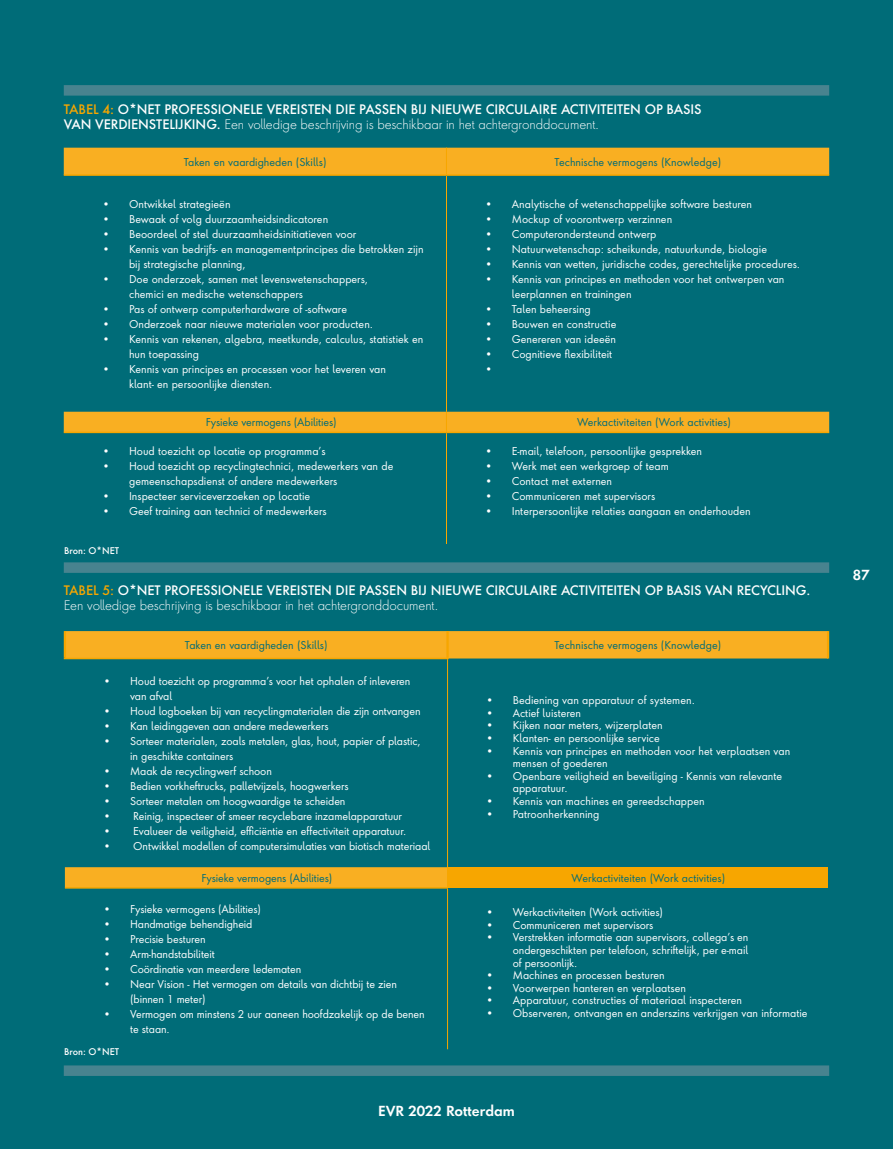
<style>
.page{position:relative;width:893px;height:1149px;background:#fff}
.page>*{position:absolute;margin:0;border:0;box-sizing:border-box;transform-origin:0 0}
.t1{font:600 13.5px "Futura Next";color:#fff}
.t2{font:500 12.75px/15px "Futura Next";letter-spacing:-.01em;color:#fff}
.t3{font:10.5px/15px "Futura Next";color:#fff}
.t4{font:10.5px "Futura Next";color:#006c78}
.t5{font:500 9px "Futura Next";color:#fff}
.s1{color:#f7a600}
.s2{font-weight:300}
</style>
<div class="page">
<div style="left:0;top:0;width:893px;height:1148px;background:#006c78"></div>
<div style="left:64px;top:85px;width:765px;height:11px;background:#48838f"></div>
<div style="left:64px;top:562px;width:765px;height:10px;background:#48838f"></div>
<div style="left:64px;top:1065px;width:765px;height:10px;background:#48838f"></div>
<svg style="left:64px;top:148px;width:765px;height:283px"></svg>
<svg style="left:446px;top:148px;width:1px;height:26px"></svg>
<hr style="left:446px;top:176px;width:1px;height:235px;background:#f7a600">
<hr style="left:446px;top:433px;width:1px;height:111px;background:#f7a600">
<hr style="left:64px;top:174px;width:382px;height:2px;background:#f7a600">
<hr style="left:446px;top:174px;width:383px;height:2px;background:#f7a600">
<hr style="left:64px;top:431px;width:382px;height:2px;background:#f7a600">
<svg style="left:446px;top:411px;width:1px;height:20px"></svg>
<hr style="left:446px;top:431px;width:383px;height:2px;background:#f7a600">
<svg style="left:65px;top:631px;width:763px;height:255px"></svg>
<div style="left:448px;top:866px;width:380px;height:21px;background:#f7a600"></div>
<hr style="left:64px;top:631px;width:2px;height:26px;background:#f7a600">
<hr style="left:446px;top:631px;width:3px;height:26px;background:#f7a600">
<hr style="left:827px;top:631px;width:2px;height:27px;background:#f7a600">
<hr style="left:64px;top:657px;width:385px;height:2px;background:#f7a600">
<hr style="left:447px;top:659px;width:1px;height:207px;background:#f7a600">
<hr style="left:65px;top:886px;width:383px;height:2px;background:#f7a600">
<hr style="left:447px;top:888px;width:1px;height:160px;background:#f7a600">
<p class="t2" style="left:64px;top:101px;width:639px"><span class="s1">TABEL 4:</span> O*NET PROFESSIONELE VEREISTEN DIE PASSEN BIJ NIEUWE CIRCULAIRE ACTIVITEITEN OP BASIS<br>VAN VERDIENSTELIJKING. <span class="s2">Een volledige beschrijving is beschikbaar in het achtergronddocument.</span></p>
<p class="t4" style="left:184px;top:154px;width:144px">Taken en vaardigheden (Skills)</p>
<p class="t4" style="left:554px;top:154px;width:168px">Technische vermogens (Knowledge)</p>
<p class="t3" style="left:102px;top:196px;width:130px">• Ontwikkel strategieën</p>
<p class="t3" style="left:102px;top:211px;width:228px">• Bewaak of volg duurzaamheidsindicatoren</p>
<p class="t3" style="left:102px;top:226px;width:256px">• Beoordeel of stel duurzaamheidsinitiatieven voor</p>
<p class="t3" style="left:129px;top:241px;width:296px;text-indent:-27px">• Kennis van bedrijfs- en managementprincipes die betrokken zijn bij strategische planning,</p>
<p class="t3" style="left:129px;top:271px;width:241px;text-indent:-27px">• Doe onderzoek, samen met levenswetenschappers, chemici en medische wetenschappers</p>
<p class="t3" style="left:102px;top:301px;width:246px">• Pas of ontwerp computerhardware of -software</p>
<p class="t3" style="left:102px;top:316px;width:273px">• Onderzoek naar nieuwe materialen voor producten.</p>
<p class="t3" style="left:129px;top:331px;width:296px;text-indent:-27px">• Kennis van rekenen, algebra, meetkunde, calculus, statistiek en hun toepassing</p>
<p class="t3" style="left:129px;top:361px;width:258px;text-indent:-27px">• Kennis van principes en processen voor het leveren van klant- en persoonlijke diensten.</p>
<p class="t3" style="left:485px;top:196px;width:269px">• Analytische of wetenschappelijke software besturen</p>
<p class="t3" style="left:485px;top:211px;width:189px">• Mockup of voorontwerp verzinnen</p>
<p class="t3" style="left:485px;top:226px;width:173px">• Computerondersteund ontwerp</p>
<p class="t3" style="left:485px;top:241px;width:284px">• Natuurwetenschap: scheikunde, natuurkunde, biologie</p>
<p class="t3" style="left:485px;top:256px;width:317px">• Kennis van wetten, juridische codes, gerechtelijke procedures.</p>
<p class="t3" style="left:512px;top:271px;width:274px;text-indent:-27px">• Kennis van principes en methoden voor het ontwerpen van leerplannen en trainingen</p>
<p class="t3" style="left:485px;top:301px;width:108px">• Talen beheersing</p>
<p class="t3" style="left:485px;top:316px;width:133px">• Bouwen en constructie</p>
<p class="t3" style="left:485px;top:331px;width:133px">• Genereren van ideeën</p>
<p class="t3" style="left:485px;top:346px;width:129px">• Cognitieve flexibiliteit •</p>
<p class="t4" style="left:206px;top:414px;width:132px">Fysieke vermogens (Abilities)</p>
<p class="t4" style="left:577px;top:414px;width:155px">Werkactiviteiten (Work activities)</p>
<p class="t3" style="left:102px;top:443px;width:225px">• Houd toezicht op locatie op programma’s</p>
<p class="t3" style="left:129px;top:458px;width:266px;text-indent:-27px">• Houd toezicht op recyclingtechnici, medewerkers van de gemeenschapsdienst of andere medewerkers</p>
<p class="t3" style="left:102px;top:488px;width:210px">• Inspecteer serviceverzoeken op locatie</p>
<p class="t3" style="left:102px;top:503px;width:226px">• Geef training aan technici of medewerkers</p>
<p class="t3" style="left:485px;top:443px;width:219px">• E-mail, telefoon, persoonlijke gesprekken</p>
<p class="t3" style="left:485px;top:458px;width:185px">• Werk met een werkgroep of team</p>
<p class="t3" style="left:485px;top:473px;width:129px">• Contact met externen</p>
<p class="t3" style="left:485px;top:488px;width:172px">• Communiceren met supervisors</p>
<p class="t3" style="left:485px;top:503px;width:267px">• Interpersoonlijke relaties aangaan en onderhouden</p>
<p class="t5" style="left:64px;top:544px;width:57px">Bron: O*NET</p>
<p class="t2" style="left:64px;top:582px;width:748px"><span class="s1">TABEL 5:</span> O*NET PROFESSIONELE VEREISTEN DIE PASSEN BIJ NIEUWE CIRCULAIRE ACTIVITEITEN OP BASIS VAN RECYCLING.<br><span class="s2">Een volledige beschrijving is beschikbaar in het achtergronddocument.</span></p>
<p class="t4" style="left:185px;top:637px;width:144px">Taken en vaardigheden (Skills)</p>
<p class="t4" style="left:554px;top:637px;width:168px">Technische vermogens (Knowledge)</p>
<p class="t3" style="left:130px;top:672px;width:282px;text-indent:-27px">• Houd toezicht op programma’s voor het ophalen of inleveren van afval</p>
<p class="t3" style="left:103px;top:702px;width:319px">• Houd logboeken bij van recyclingmaterialen die zijn ontvangen</p>
<p class="t3" style="left:103px;top:717px;width:227px">• Kan leidinggeven aan andere medewerkers</p>
<p class="t3" style="left:130px;top:732px;width:292px;text-indent:-27px">• Sorteer materialen, zoals metalen, glas, hout, papier of plastic, in geschikte containers</p>
<p class="t3" style="left:103px;top:762px;width:170px">• Maak de recyclingwerf schoon</p>
<p class="t3" style="left:103px;top:777px;width:247px">• Bedien vorkheftrucks, palletvijzels, hoogwerkers</p>
<p class="t3" style="left:103px;top:792px;width:244px">• Sorteer metalen om hoogwaardige te scheiden</p>
<p class="t3" style="left:103px;top:807px;width:300px">• Reinig, inspecteer of smeer recyclebare inzamelapparatuur</p>
<p class="t3" style="left:103px;top:822px;width:305px">• Evalueer de veiligheid, efficiëntie en effectiviteit apparatuur.</p>
<p class="t3" style="left:103px;top:837px;width:329px">• Ontwikkel modellen of computersimulaties van biotisch materiaal</p>
<p class="t3" style="left:486px;top:692px;width:211px">• Bediening van apparatuur of systemen.</p>
<p class="t3" style="left:486px;top:704px;width:97px">• Actief luisteren</p>
<p class="t3" style="left:486px;top:717px;width:178px">• Kijken naar meters, wijzerplaten</p>
<p class="t3" style="left:486px;top:729px;width:175px">• Klanten- en persoonlijke service</p>
<p class="t3" style="left:513px;top:743px;width:279px;line-height:12.6px;text-indent:-27px">• Kennis van principes en methoden voor het verplaatsen van mensen of goederen</p>
<p class="t3" style="left:513px;top:768px;width:271px;line-height:12.6px;text-indent:-27px">• Openbare veiligheid en beveiliging - Kennis van relevante apparatuur.</p>
<p class="t3" style="left:486px;top:792px;width:220px">• Kennis van machines en gereedschappen</p>
<p class="t3" style="left:486px;top:805px;width:115px">• Patroonherkenning</p>
<p class="t4" style="left:201px;top:869px;width:132px">Fysieke vermogens (Abilities)</p>
<p class="t4" style="left:572px;top:869px;width:155px">Werkactiviteiten (Work activities)</p>
<p class="t3" style="left:103px;top:900px;width:159px">• Fysieke vermogens (Abilities)</p>
<p class="t3" style="left:103px;top:915px;width:151px">• Handmatige behendigheid</p>
<p class="t3" style="left:103px;top:930px;width:104px">• Precisie besturen</p>
<p class="t3" style="left:103px;top:945px;width:113px">• Arm-handstabiliteit</p>
<p class="t3" style="left:103px;top:960px;width:200px">• Coördinatie van meerdere ledematen</p>
<p class="t3" style="left:130px;top:975px;width:268px;text-indent:-27px">• Near Vision - Het vermogen om details van dichtbij te zien (binnen 1 meter)</p>
<p class="t3" style="left:130px;top:1005px;width:296px;text-indent:-27px">• Vermogen om minstens 2 uur aaneen hoofdzakelijk op de benen te staan.</p>
<p class="t3" style="left:486px;top:903px;width:179px">• Werkactiviteiten (Work activities)</p>
<p class="t3" style="left:486px;top:916px;width:169px">• Communiceren met supervisors</p>
<p class="t3" style="left:513px;top:930px;width:237px;line-height:12.6px;text-align:justify;text-indent:-27px">• Verstrekken informatie aan supervisors, collega’s en ondergeschikten per telefoon, schriftelijk, per e-mail of persoonlijk.</p>
<p class="t3" style="left:486px;top:966px;width:180px">• Machines en processen besturen</p>
<p class="t3" style="left:486px;top:979px;width:202px">• Voorwerpen hanteren en verplaatsen</p>
<p class="t3" style="left:486px;top:992px;width:258px">• Apparatuur, constructies of materiaal inspecteren</p>
<p class="t3" style="left:486px;top:1004px;width:323px">• Observeren, ontvangen en anderszins verkrijgen van informatie</p>
<p class="t5" style="left:64px;top:1045px;width:57px">Bron: O*NET</p>
<p class="t1" style="left:378px;top:1101px;width:138px">EVR 2022 Rotterdam</p>
<p class="t1" style="left:853px;top:565px;width:18px">87</p>
</div>
